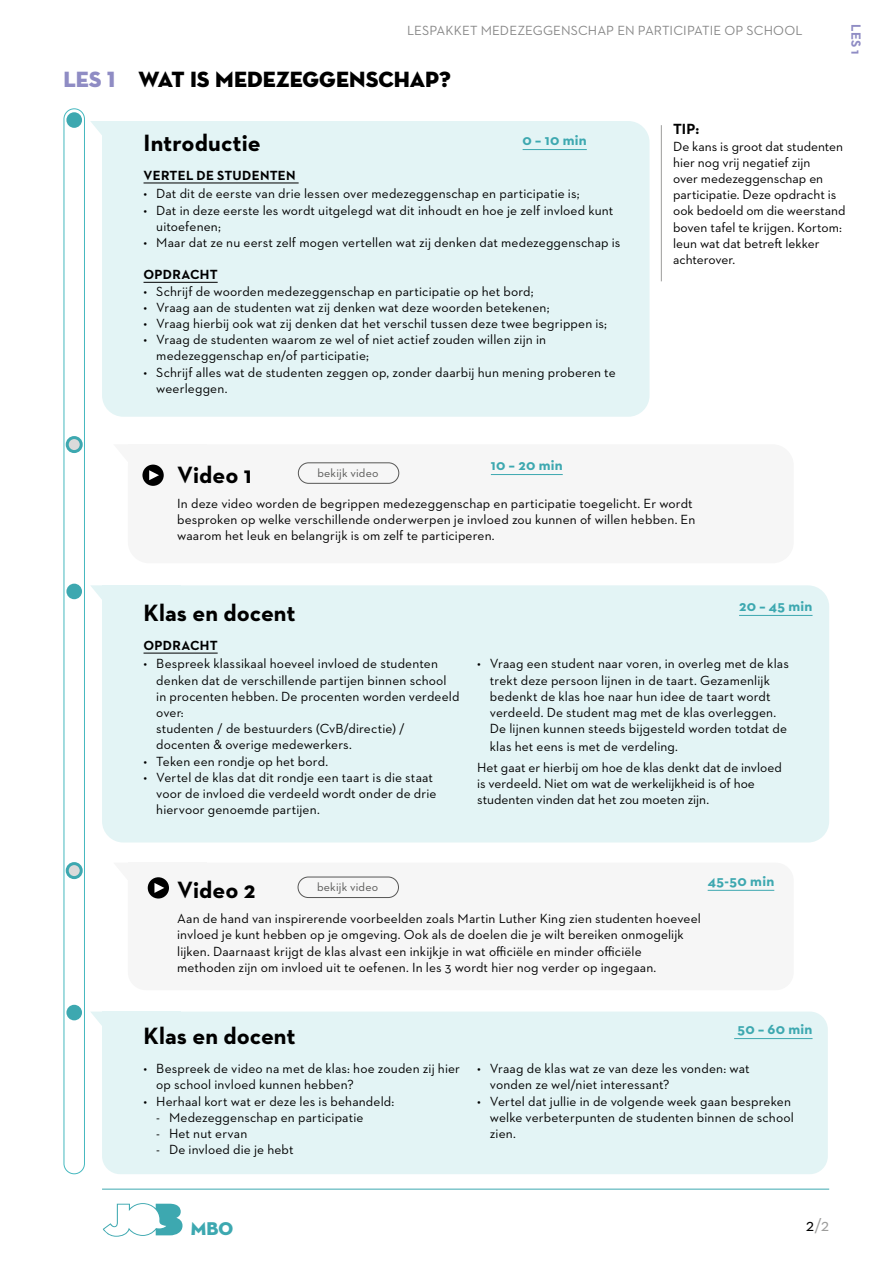
<style>
.page{position:relative;width:893px;height:1263px;background:#fff}
.page>*{position:absolute;margin:0;border:0;box-sizing:border-box;transform-origin:0 0}
.t1{font:700 24px "Neutraface 2 Text";color:#000}
.t2{font:22.5px "Neutra Disp Titling";color:#000}
.t3{font:18.9px "Neutra Disp Titling";color:#3da8b0}
.t4{font:18px "Neutraface 2 Text";color:#9d9d9c}
.t5{font:700 15px "Neutraface 2 Text";letter-spacing:.015em;color:#3da8b0}
.t6{font:700 15px "Neutraface 2 Text";color:#000}
.t7{font:13.5px/16.2px "Neutraface 2 Text";letter-spacing:.01em;color:#000}
.t8{font:13.5px "Neutraface 2 Text";letter-spacing:.005em;color:#878787}
.t9{font:700 13.5px "Neutraface 2 Text";letter-spacing:.015em;color:#000}
.t10{font:700 13.5px "Neutraface 2 Text";color:#8f8cc4}
.t11{font:12px "Neutraface 2 Text";letter-spacing:.015em;color:#575756}
.s1{color:#8f8cc4}
.s2{color:#000}
</style>
<div class="page">
<div style="left:64px;top:108px;width:21px;height:1066px;border:1px solid #45b8bf;border-radius:10px"></div>
<div style="left:102px;top:121px;width:547px;height:296px;background:#e3f4f5;border-radius:21px"></div>
<div style="left:102px;top:121px;width:79px;height:76px;background:#e3f4f5"></div>
<div style="left:128px;top:444px;width:666px;height:119px;background:#f6f6f6;border-radius:21px"></div>
<div style="left:128px;top:863px;width:666px;height:127px;background:#f6f6f6;border-radius:18px"></div>
<div style="left:102px;top:1011px;width:726px;height:163px;background:#e3f4f5;border-radius:18px"></div>
<div style="left:102px;top:585px;width:727px;height:257px;background:#e3f4f5;border-radius:21px"></div>
<hr style="left:144px;top:183px;width:155px;height:1px;background:#000">
<hr style="left:144px;top:282px;width:74px;height:1px;background:#000">
<hr style="left:144px;top:653px;width:74px;height:1px;background:#000">
<div style="left:66px;top:112px;width:16px;height:16px;background:#3da8b0;border-radius:50%"></div>
<div style="left:67px;top:438px;width:14px;height:14px;background:#dadada;border-radius:50%"></div>
<div style="left:66px;top:436px;width:17px;height:17px;border:3px solid #3da8b0;border-radius:50%"></div>
<div style="left:67px;top:863px;width:14px;height:14px;background:#dadada;border-radius:50%"></div>
<div style="left:66px;top:862px;width:17px;height:17px;border:3px solid #3da8b0;border-radius:50%"></div>
<div style="left:66px;top:584px;width:16px;height:15px;background:#3da8b0;border-radius:50%"></div>
<div style="left:66px;top:1005px;width:16px;height:15px;background:#3da8b0;border-radius:50%"></div>
<svg style="left:103px;top:1203px;width:80px;height:34px"></svg>
<hr style="left:102px;top:1189px;width:727px;height:1px;background:#3da8b0">
<hr style="left:491px;top:474px;width:72px;height:1px;background:#3da8b0">
<div style="left:142px;top:465px;width:22px;height:21px;background:#000;border-radius:50%"></div>
<svg style="left:149px;top:470px;width:10px;height:10px"></svg>
<div style="left:148px;top:877px;width:21px;height:21px;background:#000;border-radius:50%"></div>
<svg style="left:154px;top:883px;width:10px;height:10px"></svg>
<hr style="left:523px;top:149px;width:64px;height:1px;background:#3da8b0">
<hr style="left:739px;top:615px;width:73px;height:1px;background:#3da8b0">
<hr style="left:708px;top:890px;width:66px;height:1px;background:#3da8b0">
<hr style="left:734px;top:1038px;width:78px;height:1px;background:#3da8b0">
<div style="left:298px;top:462px;width:101px;height:22px;border:1px solid #575756;border-radius:10px"></div>
<div style="left:298px;top:877px;width:101px;height:21px;border:1px solid #575756;border-radius:10px"></div>
<svg style="left:90px;top:121px;width:12px;height:14px"></svg>
<svg style="left:90px;top:585px;width:18px;height:17px"></svg>
<svg style="left:91px;top:1011px;width:17px;height:15px"></svg>
<hr style="left:661px;top:125px;width:1px;height:156px;background:#9d9d9c">
<p class="t8" style="left:407px;top:22px;width:397px">LESPAKKET MEDEZEGGENSCHAP EN PARTICIPATIE OP SCHOOL</p>
<h2 class="t2" style="left:64px;top:65px;width:389px"><span class="s1">LES 1</span> WAT IS MEDEZEGGENSCHAP?</h2>
<p class="t10" style="left:865px;top:24px;width:32px;rotate:90deg">LES 1</p>
<h1 class="t1" style="left:144px;top:127px;width:119px">Introductie</h1>
<p class="t9" style="left:144px;top:167px;width:154px">VERTEL DE STUDENTEN</p>
<p class="t7" style="left:144px;top:185px;width:438px">• Dat dit de eerste van drie lessen over medezeggenschap en participatie is;</p>
<p class="t7" style="left:156px;top:202px;width:459px;text-indent:-13px">• Dat in deze eerste les wordt uitgelegd wat dit inhoudt en hoe je zelf invloed kunt uitoefenen;</p>
<p class="t7" style="left:144px;top:234px;width:478px">• Maar dat ze nu eerst zelf mogen vertellen wat zij denken dat medezeggenschap is</p>
<p class="t9" style="left:144px;top:266px;width:76px">OPDRACHT</p>
<p class="t7" style="left:144px;top:283px;width:392px">• Schrijf de woorden medezeggenschap en participatie op het bord;</p>
<p class="t7" style="left:144px;top:299px;width:408px">• Vraag aan de studenten wat zij denken wat deze woorden betekenen;</p>
<p class="t7" style="left:144px;top:315px;width:465px">• Vraag hierbij ook wat zij denken dat het verschil tussen deze twee begrippen is;</p>
<p class="t7" style="left:156px;top:331px;width:391px;text-indent:-13px">• Vraag de studenten waarom ze wel of niet actief zouden willen zijn in medezeggenschap en/of participatie;</p>
<p class="t7" style="left:156px;top:364px;width:461px;text-indent:-13px">• Schrijf alles wat de studenten zeggen op, zonder daarbij hun mening proberen te weerleggen.</p>
<p class="t5" style="left:523px;top:130px;width:66px">0 – 10 min</p>
<p class="t6" style="left:673px;top:120px;width:28px">TIP:</p>
<p class="t7" style="left:673px;top:138px;width:174px">De kans is groot dat studenten hier nog vrij negatief zijn<br>over medezeggenschap en participatie. Deze opdracht is ook bedoeld om die weerstand boven tafel te krijgen. Kortom: leun wat dat betreft lekker achterover.</p>
<p class="t5" style="left:491px;top:455px;width:73px">10 – 20 min</p>
<h1 class="t1" style="left:177px;top:460px;width:76px">Video 1</h1>
<p class="t7" style="left:177px;top:495px;width:520px">In deze video worden de begrippen medezeggenschap en participatie toegelicht. Er wordt besproken op welke verschillende onderwerpen je invloed zou kunnen of willen hebben. En waarom het leuk en belangrijk is om zelf te participeren.</p>
<p class="t11" style="left:317px;top:465px;width:63px">bekijk video</p>
<h1 class="t1" style="left:144px;top:598px;width:154px">Klas en docent</h1>
<p class="t9" style="left:144px;top:637px;width:76px">OPDRACHT</p>
<p class="t7" style="left:156px;top:655px;width:305px;text-indent:-13px">• Bespreek klassikaal hoeveel invloed de studenten denken dat de verschillende partijen binnen school in procenten hebben. De procenten worden verdeeld over:<br>studenten / de bestuurders (CvB/directie) / docenten &amp; overige medewerkers.</p>
<p class="t7" style="left:144px;top:753px;width:186px">• Teken een rondje op het bord.</p>
<p class="t7" style="left:156px;top:769px;width:282px;text-indent:-13px">• Vertel de klas dat dit rondje een taart is die staat voor de invloed die verdeeld wordt onder de drie hiervoor genoemde partijen.</p>
<p class="t5" style="left:739px;top:596px;width:75px">20 – 45 min</p>
<p class="t7" style="left:490px;top:655px;width:300px;text-indent:-13px">• Vraag een student naar voren, in overleg met de klas trekt deze persoon lijnen in de taart. Gezamenlijk bedenkt de klas hoe naar hun idee de taart wordt verdeeld. De student mag met de klas overleggen.<br>De lijnen kunnen steeds bijgesteld worden totdat de</p>
<p class="t7" style="left:477px;top:736px;width:306px;line-height:20.4px;text-indent:13px">klas het eens is met de verdeling.<br>Het gaat er hierbij om hoe de klas denkt dat de invloed</p>
<p class="t7" style="left:477px;top:775px;width:279px">is verdeeld. Niet om wat de werkelijkheid is of hoe studenten vinden dat het zou moeten zijn.</p>
<h1 class="t1" style="left:177px;top:875px;width:80px">Video 2</h1>
<p class="t7" style="left:177px;top:910px;width:525px">Aan de hand van inspirerende voorbeelden zoals Martin Luther King zien studenten hoeveel invloed je kunt hebben op je omgeving. Ook als de doelen die je wilt bereiken onmogelijk lijken. Daarnaast krijgt de klas alvast een inkijkje in wat officiële en minder officiële methoden zijn om invloed uit te oefenen. In les 3 wordt hier nog verder op ingegaan.</p>
<p class="t11" style="left:317px;top:879px;width:63px">bekijk video</p>
<p class="t5" style="left:708px;top:871px;width:68px">45-50 min</p>
<h1 class="t1" style="left:144px;top:1020px;width:154px">Klas en docent</h1>
<p class="t7" style="left:156px;top:1060px;width:305px;text-indent:-13px">• Bespreek de video na met de klas: hoe zouden zij hier op school invloed kunnen hebben?</p>
<p class="t7" style="left:144px;top:1093px;width:252px">• Herhaal kort wat er deze les is behandeld:</p>
<p class="t7" style="left:156px;top:1109px;width:209px">- Medezeggenschap en participatie</p>
<p class="t7" style="left:156px;top:1125px;width:93px">- Het nut ervan</p>
<p class="t7" style="left:156px;top:1141px;width:139px">- De invloed die je hebt</p>
<p class="t5" style="left:737px;top:1019px;width:77px">50 – 60 min</p>
<p class="t7" style="left:490px;top:1060px;width:261px;text-indent:-13px">• Vraag de klas wat ze van deze les vonden: wat vonden ze wel/niet interessant?</p>
<p class="t7" style="left:490px;top:1093px;width:305px;text-indent:-13px">• Vertel dat jullie in de volgende week gaan bespreken welke verbeterpunten de studenten binnen de school zien.</p>
<h3 class="t3" style="left:191px;top:1216px;width:44px">MBO</h3>
<h3 class="t4" style="left:806px;top:1213px;width:25px"><span class="s2">2</span>/2</h3>
</div>
